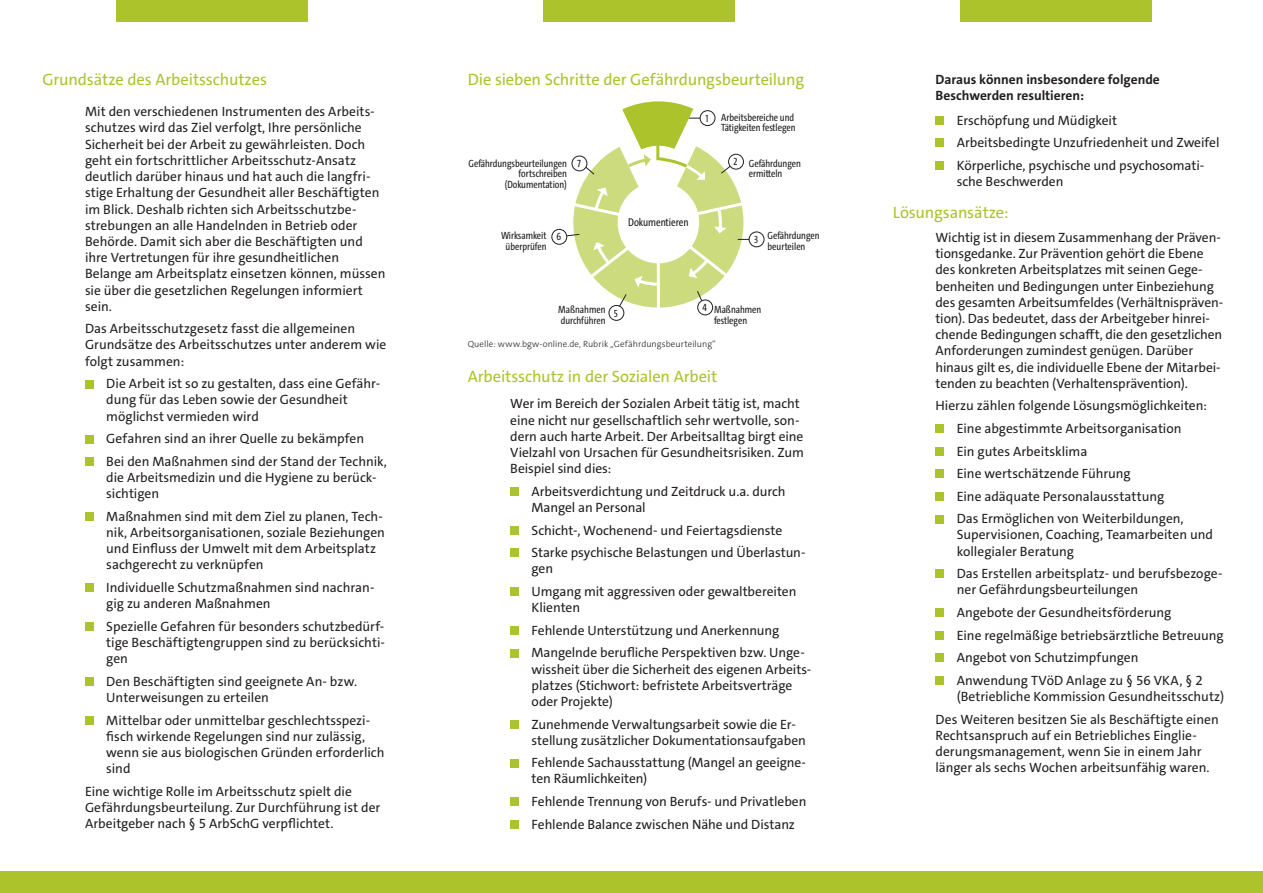
<style>
.page{position:relative;width:1263px;height:893px;background:#fff}
.page>*{position:absolute;margin:0;border:0;box-sizing:border-box;transform-origin:0 0}
.t1{font:16.5px "The Sans C4 s";letter-spacing:-.01em;color:#acc32b}
.t2{font:13.5px/16.2px "The Sans C4 s";letter-spacing:-.005em;color:#231f20}
.t3{font:700 13.5px/16.2px "The Sans C4 s";color:#231f20}
.t4{font:11.25px "The Sans Cd LF5 Plain";color:#231f20}
.t5{font:10.5px/10.5px "The Sans Cd LF5 Plain";color:#231f20}
.t6{font:300 9px "The Sans C4 s";letter-spacing:.005em;color:#231f20}
</style>
<div class="page">
<div style="left:935px;top:116px;width:9px;height:9px;background:#acc32b"></div>
<div style="left:935px;top:139px;width:9px;height:8px;background:#acc32b"></div>
<div style="left:935px;top:161px;width:9px;height:9px;background:#acc32b"></div>
<div style="left:935px;top:424px;width:9px;height:9px;background:#acc32b"></div>
<div style="left:935px;top:447px;width:9px;height:8px;background:#acc32b"></div>
<div style="left:935px;top:470px;width:9px;height:8px;background:#acc32b"></div>
<div style="left:935px;top:492px;width:9px;height:9px;background:#acc32b"></div>
<div style="left:935px;top:515px;width:9px;height:8px;background:#acc32b"></div>
<div style="left:935px;top:570px;width:9px;height:8px;background:#acc32b"></div>
<div style="left:935px;top:608px;width:9px;height:9px;background:#acc32b"></div>
<div style="left:935px;top:631px;width:9px;height:9px;background:#acc32b"></div>
<div style="left:935px;top:654px;width:9px;height:8px;background:#acc32b"></div>
<div style="left:935px;top:676px;width:9px;height:9px;background:#acc32b"></div>
<div style="left:85px;top:380px;width:9px;height:8px;background:#acc32b"></div>
<div style="left:85px;top:435px;width:9px;height:8px;background:#acc32b"></div>
<div style="left:85px;top:457px;width:9px;height:9px;background:#acc32b"></div>
<div style="left:85px;top:512px;width:9px;height:9px;background:#acc32b"></div>
<div style="left:85px;top:583px;width:9px;height:9px;background:#acc32b"></div>
<div style="left:85px;top:622px;width:9px;height:9px;background:#acc32b"></div>
<div style="left:85px;top:677px;width:9px;height:9px;background:#acc32b"></div>
<div style="left:85px;top:716px;width:9px;height:8px;background:#acc32b"></div>
<div style="left:961px;top:0;width:191px;height:21px;background:#acc32b"></div>
<div style="left:543px;top:0;width:192px;height:21px;background:#acc32b"></div>
<div style="left:117px;top:0;width:191px;height:21px;background:#acc32b"></div>
<div style="left:0;top:872px;width:1263px;height:21px;background:#acc32b"></div>
<div style="left:510px;top:487px;width:9px;height:9px;background:#acc32b"></div>
<div style="left:510px;top:526px;width:9px;height:9px;background:#acc32b"></div>
<div style="left:510px;top:549px;width:9px;height:8px;background:#acc32b"></div>
<div style="left:510px;top:587px;width:9px;height:9px;background:#acc32b"></div>
<div style="left:510px;top:626px;width:9px;height:9px;background:#acc32b"></div>
<div style="left:510px;top:649px;width:9px;height:8px;background:#acc32b"></div>
<div style="left:510px;top:720px;width:9px;height:8px;background:#acc32b"></div>
<div style="left:510px;top:759px;width:9px;height:8px;background:#acc32b"></div>
<div style="left:510px;top:797px;width:9px;height:9px;background:#acc32b"></div>
<div style="left:510px;top:820px;width:9px;height:9px;background:#acc32b"></div>
<div style="left:697px;top:300px;width:16px;height:15px;border:1px solid #231f20;border-radius:50%"></div>
<div style="left:609px;top:305px;width:15px;height:16px;border:1px solid #231f20;border-radius:50%"></div>
<div style="left:749px;top:232px;width:15px;height:15px;border:1px solid #231f20;border-radius:50%"></div>
<div style="left:551px;top:229px;width:16px;height:16px;border:1px solid #231f20;border-radius:50%"></div>
<svg style="left:566px;top:101px;width:183px;height:207px"></svg>
<p class="t1" style="left:42px;top:69px;width:226px">Grundsätze des Arbeitsschutzes</p>
<p class="t1" style="left:468px;top:69px;width:338px">Die sieben Schritte der Gefährdungsbeurteilung</p>
<p class="t2" style="left:85px;top:104px;width:302px">Mit den verschiedenen Instrumenten des Arbeits&shy;schutzes wird das Ziel verfolgt, Ihre persönliche Sicherheit bei der Arbeit zu gewährleisten. Doch geht ein fortschrittlicher Arbeitsschutz-Ansatz deutlich darüber hinaus und hat auch die langfri&shy;stige Erhaltung der Gesundheit aller Beschäftigten im Blick. Deshalb richten sich Arbeitsschutzbe&shy;strebungen an alle Handelnden in Betrieb oder Behörde. Damit sich aber die Beschäftigten und ihre Vertretungen für ihre gesundheitlichen Belange am Arbeitsplatz einsetzen können, müssen sie über die gesetzlichen Regelungen informiert sein.</p>
<p class="t2" style="left:85px;top:321px;width:303px">Das Arbeitsschutzgesetz fasst die allgemeinen<br>Grundsätze des Arbeitsschutzes unter anderem wie folgt zusammen:</p>
<p class="t2" style="left:106px;top:376px;width:275px">Die Arbeit ist so zu gestalten, dass eine Gefähr&shy;dung für das Leben sowie der Gesundheit möglichst vermieden wird</p>
<p class="t2" style="left:106px;top:427px;width:282px;line-height:22.6px">Gefahren sind an ihrer Quelle zu bekämpfen<br>Bei den Maßnahmen sind der Stand der Technik,</p>
<p class="t2" style="left:106px;top:469px;width:272px">die Arbeitsmedizin und die Hygiene zu berück&shy;sichtigen</p>
<p class="t2" style="left:106px;top:508px;width:280px">Maßnahmen sind mit dem Ziel zu planen, Tech&shy;nik, Arbeitsorganisationen, soziale Beziehungen und Einfluss der Umwelt mit dem Arbeitsplatz sachgerecht zu verknüpfen</p>
<p class="t2" style="left:106px;top:579px;width:270px">Individuelle Schutzmaßnahmen sind nachran&shy;gig zu anderen Maßnahmen</p>
<p class="t2" style="left:106px;top:618px;width:280px;text-align:justify">Spezielle Gefahren für besonders schutzbedürf&shy;tige Beschäftigtengruppen sind zu berücksichti&shy;gen</p>
<p class="t2" style="left:106px;top:673px;width:252px">Den Beschäftigten sind geeignete An- bzw.<br>Unterweisungen zu erteilen</p>
<p class="t2" style="left:106px;top:712px;width:280px">Mittelbar oder unmittelbar geschlechtsspezi&shy;fisch wirkende Regelungen sind nur zulässig, wenn sie aus biologischen Gründen erforderlich sind</p>
<p class="t2" style="left:85px;top:783px;width:297px">Eine wichtige Rolle im Arbeitsschutz spielt die<br>Gefährdungsbeurteilung. Zur Durchführung ist der<br>Arbeitgeber nach § 5 ArbSchG verpflichtet.</p>
<p class="t5" style="left:706px;top:113px;width:5px">1</p>
<p class="t5" style="left:721px;top:111px;width:76px">Arbeitsbereiche und<br>Tätigkeiten festlegen</p>
<p class="t5" style="left:469px;top:157px;width:100px;text-align:right">Gefährdungsbeurteilungen fortschreiben (Dokumentation)</p>
<p class="t5" style="left:577px;top:158px;width:5px">7</p>
<p class="t5" style="left:733px;top:156px;width:6px">2</p>
<p class="t5" style="left:749px;top:157px;width:54px">Gefährdungen ermitteln</p>
<p class="t4" style="left:628px;top:215px;width:62px">Dokumentieren</p>
<p class="t5" style="left:501px;top:230px;width:47px;text-align:center">Wirksamkeit überprüfen</p>
<p class="t5" style="left:556px;top:231px;width:6px">6</p>
<p class="t5" style="left:754px;top:234px;width:5px">3</p>
<p class="t5" style="left:768px;top:230px;width:54px">Gefährdungen beurteilen</p>
<p class="t5" style="left:558px;top:304px;width:49px">Maßnahmen durchführen</p>
<p class="t5" style="left:614px;top:307px;width:6px">5</p>
<p class="t5" style="left:702px;top:302px;width:6px">4</p>
<p class="t5" style="left:714px;top:304px;width:49px">Maßnahmen festlegen</p>
<p class="t6" style="left:468px;top:338px;width:250px">Quelle: www.bgw-online.de, Rubrik „Gefährdungsbeurteilung“</p>
<p class="t1" style="left:468px;top:366px;width:251px">Arbeitsschutz in der Sozialen Arbeit</p>
<p class="t2" style="left:510px;top:396px;width:295px">Wer im Bereich der Sozialen Arbeit tätig ist, macht eine nicht nur gesellschaftlich sehr wertvolle, son&shy;dern auch harte Arbeit. Der Arbeitsalltag birgt eine Vielzahl von Ursachen für Gesundheitsrisiken. Zum Beispiel sind dies:</p>
<p class="t2" style="left:531px;top:483px;width:256px">Arbeitsverdichtung und Zeitdruck u.a. durch<br>Mangel an Personal</p>
<p class="t2" style="left:531px;top:519px;width:275px;line-height:22.6px">Schicht-, Wochenend- und Feiertagsdienste<br>Starke psychische Belastungen und Überlastun-</p>
<p class="t2" style="left:531px;top:558px;width:266px;line-height:22.6px">gen<br>Umgang mit aggressiven oder gewaltbereiten</p>
<p class="t2" style="left:531px;top:596px;width:275px;line-height:22.6px">Klienten<br>Fehlende Unterstützung und Anerkennung<br>Mangelnde berufliche Perspektiven bzw. Unge-</p>
<p class="t2" style="left:531px;top:661px;width:281px">wissheit über die Sicherheit des eigenen Arbeits&shy;platzes (Stichwort: befristete Arbeitsverträge oder Projekte)</p>
<p class="t2" style="left:531px;top:716px;width:276px">Zunehmende Verwaltungsarbeit sowie die Er&shy;stellung zusätzlicher Dokumentationsaufgaben</p>
<p class="t2" style="left:531px;top:755px;width:276px">Fehlende Sachausstattung (Mangel an geeigne&shy;ten Räumlichkeiten)</p>
<p class="t2" style="left:531px;top:790px;width:276px;line-height:22.6px">Fehlende Trennung von Berufs- und Privatleben<br>Fehlende Balance zwischen Nähe und Distanz</p>
<p class="t3" style="left:935px;top:71px;width:226px">Daraus können insbesondere folgende<br>Beschwerden resultieren:</p>
<p class="t2" style="left:957px;top:109px;width:264px;line-height:22.6px">Erschöpfung und Müdigkeit<br>Arbeitsbedingte Unzufriedenheit und Zweifel<br>Körperliche, psychische und psychosomati-</p>
<p class="t2" style="left:957px;top:173px;width:108px">sche Beschwerden</p>
<p class="t1" style="left:893px;top:202px;width:117px">Lösungsansätze:</p>
<p class="t2" style="left:935px;top:229px;width:289px">Wichtig ist in diesem Zusammenhang der Präven&shy;tionsgedanke. Zur Prävention gehört die Ebene des konkreten Arbeitsplatzes mit seinen Gege&shy;benheiten und Bedingungen unter Einbeziehung des gesamten Arbeitsumfeldes (Verhältnispräven&shy;tion). Das bedeutet, dass der Arbeitgeber hinrei&shy;chende Bedingungen schafft, die den gesetzlichen Anforderungen zumindest genügen. Darüber hinaus gilt es, die individuelle Ebene der Mitarbei&shy;tenden zu beachten (Verhaltensprävention).</p>
<p class="t2" style="left:957px;top:395px;width:252px;line-height:22.6px;text-indent:-21px">Hierzu zählen folgende Lösungsmöglichkeiten:<br>Eine abgestimmte Arbeitsorganisation<br>Ein gutes Arbeitsklima<br>Eine wertschätzende Führung<br>Eine adäquate Personalausstattung<br>Das Ermöglichen von Weiterbildungen,</p>
<p class="t2" style="left:957px;top:527px;width:258px">Supervisionen, Coaching, Teamarbeiten und kollegialer Beratung</p>
<p class="t2" style="left:957px;top:566px;width:267px">Das Erstellen arbeitsplatz- und berufsbezoge&shy;ner Gefährdungsbeurteilungen</p>
<p class="t2" style="left:957px;top:601px;width:268px;line-height:22.6px">Angebote der Gesundheitsförderung<br>Eine regelmäßige betriebsärztliche Betreuung Angebot von Schutzimpfungen<br>Anwendung TVöD Anlage zu § 56 VKA, § 2</p>
<p class="t2" style="left:935px;top:685px;width:290px;line-height:22.5px;text-indent:21px">(Betriebliche Kommission Gesundheitsschutz)<br>Des Weiteren besitzen Sie als Beschäftigte einen</p>
<p class="t2" style="left:935px;top:727px;width:276px">Rechtsanspruch auf ein Betriebliches Einglie&shy;derungsmanagement, wenn Sie in einem Jahr länger als sechs Wochen arbeitsunfähig waren.</p>
</div>
